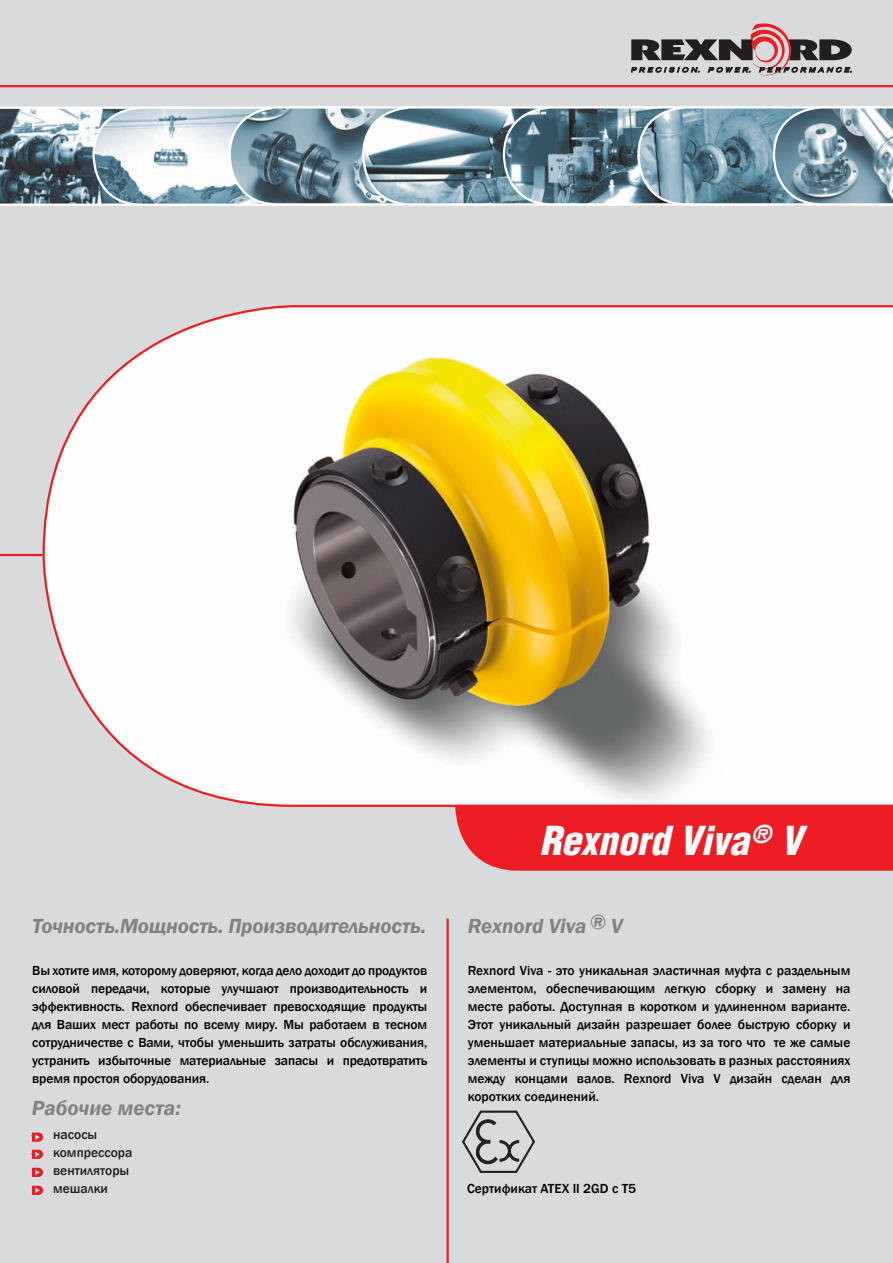
<style>
.page{position:relative;width:893px;height:1263px;background:#d9dadc}
.page>*{position:absolute;margin:0;border:0;box-sizing:border-box;transform-origin:0 0}
.t1{font:39px "Helve Con Bla Obl";color:#fff}
.t2{font:italic 600 21px "Franklin Gothic";letter-spacing:-.01em;color:#808285}
.t3{font:500 13.5px/18px "Franklin Gothic";color:#000;text-align:justify}
.t4{font:500 13.5px "Franklin Gothic";color:#231f20}
</style>
<div class="page">
<div style="left:455px;top:807px;width:438px;height:64px;background:#ee1d23"></div>
<svg style="left:43px;top:305px;width:850px;height:502px;background:#dfd7c3"></svg>
<hr style="left:0;top:554px;width:43px;height:2px;background:#ee1d23">
<hr style="left:446px;top:918px;width:3px;height:345px;background:#ee1d23">
<hr style="left:0;top:85px;width:893px;height:2px;background:#ee1d23">
<svg style="left:32px;top:1132px;width:11px;height:10px"></svg>
<svg style="left:32px;top:1150px;width:11px;height:9px"></svg>
<svg style="left:32px;top:1168px;width:11px;height:9px"></svg>
<svg style="left:0;top:107px;width:133px;height:99px;background:#798991"></svg>
<img style="left:94px;top:108px;width:136px;height:97px">
<div style="left:92px;top:107px;width:324px;height:99px;border:2px solid #fff;border-radius:48px"></div>
<img style="left:230px;top:107px;width:133px;height:97px">
<div style="left:229px;top:106px;width:323px;height:99px;border:2px solid #fff;border-radius:48px"></div>
<img style="left:363px;top:107px;width:141px;height:97px">
<div style="left:362px;top:106px;width:323px;height:99px;border:2px solid #fff;border-radius:48px"></div>
<img style="left:504px;top:107px;width:133px;height:97px">
<div style="left:503px;top:106px;width:323px;height:99px;border:2px solid #fff;border-radius:48px"></div>
<svg style="left:637px;top:106px;width:256px;height:99px;background:#7e9caa"></svg>
<svg style="left:32px;top:1186px;width:11px;height:9px"></svg>
<svg style="left:631px;top:23px;width:221px;height:52px"></svg>
<svg style="left:462px;top:1110px;width:73px;height:63px"></svg>
<p class="t2" style="left:32px;top:913px;width:395px">Точность.Мощность. Производительность.</p>
<p class="t3" style="left:32px;top:962px;width:397px">Вы хотите имя, которому доверяют, когда дело доходит до продуктов силовой передачи, которые улучшают производительность и эффективность. Rexnord обеспечивает превосходящие продукты для Ваших мест работы по всему миру. Мы работаем в тесном сотрудничестве с Вами, чтобы уменьшить затраты обслуживания, устранить избыточные материальные запасы и предотвратить время простоя оборудования.</p>
<p class="t2" style="left:32px;top:1094px;width:150px">Рабочие места:</p>
<p class="t4" style="left:32px;top:1126px;width:67px">- насосы</p>
<p class="t4" style="left:32px;top:1144px;width:102px">- компрессора</p>
<p class="t4" style="left:53px;top:1162px;width:78px">вентиляторы</p>
<p class="t4" style="left:53px;top:1180px;width:56px">мешалки</p>
<p class="t1" style="left:539px;top:816px;width:264px">Rexnord Viva <sup>®</sup> V</p>
<p class="t2" style="left:468px;top:913px;width:156px">Rexnord Viva ® V</p>
<p class="t3" style="left:468px;top:962px;width:384px">Rexnord Viva - это уникальная эластичная муфта с раздельным элементом, обеспечивающим легкую сборку и замену на месте работы. Доступная в коротком и удлиненном варианте.<br>Этот уникальный дизайн разрешает более быструю сборку и уменьшает материальные запасы, из за того что те же самые элементы и ступицы можно использовать в разных расстояниях между концами валов. Rexnord Viva V дизайн сделан для коротких соединений.</p>
<p class="t3" style="left:467px;top:1179px;width:171px">Сертификат ATEX II 2GD c T5</p>
</div>
